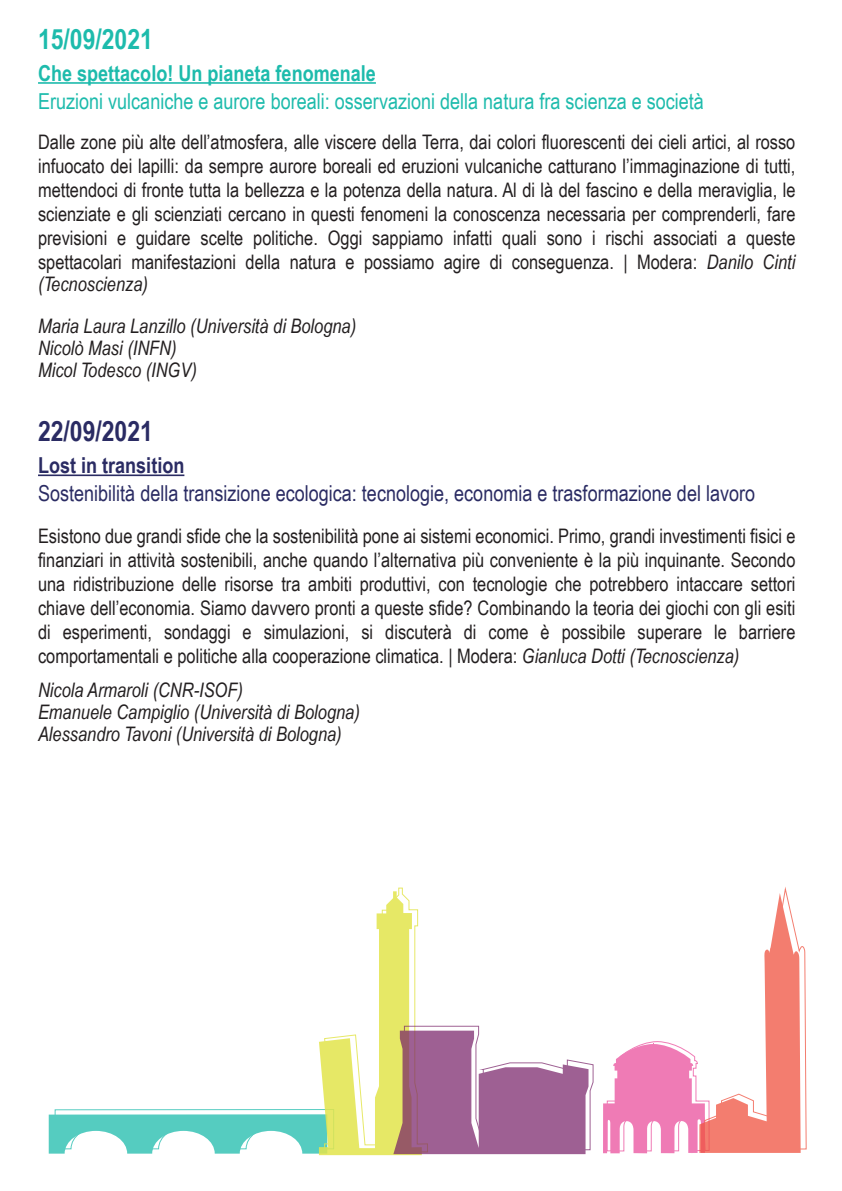
<style>
.page{position:relative;width:842px;height:1191px;background:#fff}
.page>*{position:absolute;margin:0;border:0;box-sizing:border-box;transform-origin:0 0}
.t1{font:700 28px "Arial Narrow";color:#1dbbac}
.t2{font:700 28px "Arial Narrow";color:#2a2b63}
.t3{font:22px "Arial Narrow";color:#2a2b63}
.t4{font:22px "Arial Narrow";color:#1dbbac}
.t5{font:700 22px "Arial Narrow";color:#1dbbac}
.t6{font:700 22px "Arial Narrow";color:#2a2b63}
.t7{font:20px/24px "Arial Narrow";color:#231f20;text-align:justify}
.t8{font:italic 20px/22px "Arial Narrow";color:#231f20}
.s1{font-style:italic}
</style>
<div class="page">
<hr style="left:38px;top:82px;width:338px;height:2px;background:#1dbbac">
<hr style="left:38px;top:474px;width:146px;height:2px;background:#2a2b63">
<svg style="left:603px;top:887px;width:204px;height:266px"></svg>
<svg style="left:49px;top:887px;width:545px;height:268px"></svg>
<h1 class="t1" style="left:38px;top:18px;width:116px">15/09/2021</h1>
<p class="t5" style="left:38px;top:56px;width:339px">Che spettacolo! Un pianeta fenomenale</p>
<p class="t4" style="left:38px;top:85px;width:667px">Eruzioni vulcaniche e aurore boreali: osservazioni della natura fra scienza e società</p>
<p class="t7" style="left:38px;top:129px;width:759px">Dalle zone più alte dell’atmosfera, alle viscere della Terra, dai colori fluorescenti dei cieli artici, al rosso infuocato dei lapilli: da sempre aurore boreali ed eruzioni vulcaniche catturano l’immaginazione di tutti, mettendoci di fronte tutta la bellezza e la potenza della natura. Al di là del fascino e della meraviglia, le scienziate e gli scienziati cercano in questi fenomeni la conoscenza necessaria per comprenderli, fare previsioni e guidare scelte politiche. Oggi sappiamo infatti quali sono i rischi associati a queste spettacolari manifestazioni della natura e possiamo agire di conseguenza. | Modera: <span class="s1">Danilo Cinti</span></p>
<p class="t8" style="left:38px;top:262px;width:320px;line-height:42px">(Tecnoscienza)<br>Maria Laura Lanzillo (Università di Bologna)</p>
<p class="t8" style="left:38px;top:336px;width:160px">Nicolò Masi (INFN)<br>Micol Todesco (INGV)</p>
<h1 class="t2" style="left:38px;top:410px;width:116px">22/09/2021</h1>
<p class="t6" style="left:38px;top:448px;width:148px">Lost in transition</p>
<p class="t3" style="left:38px;top:477px;width:719px">Sostenibilità della transizione ecologica: tecnologie, economia e trasformazione del lavoro</p>
<p class="t7" style="left:38px;top:523px;width:759px">Esistono due grandi sfide che la sostenibilità pone ai sistemi economici. Primo, grandi investimenti fisici e finanziari in attività sostenibili, anche quando l’alternativa più conveniente è la più inquinante. Secondo una ridistribuzione delle risorse tra ambiti produttivi, con tecnologie che potrebbero intaccare settori chiave dell’economia. Siamo davvero pronti a queste sfide? Combinando la teoria dei giochi con gli esiti di esperimenti, sondaggi e simulazioni, si discuterà di come è possibile superare le barriere comportamentali e politiche alla cooperazione climatica. | Modera: <span class="s1">Gianluca Dotti (Tecnoscienza)</span></p>
<p class="t8" style="left:38px;top:678px;width:323px">Nicola Armaroli (CNR-ISOF)<br>Emanuele Campiglio (Università di Bologna)<br>Alessandro Tavoni (Università di Bologna)</p>
</div>
